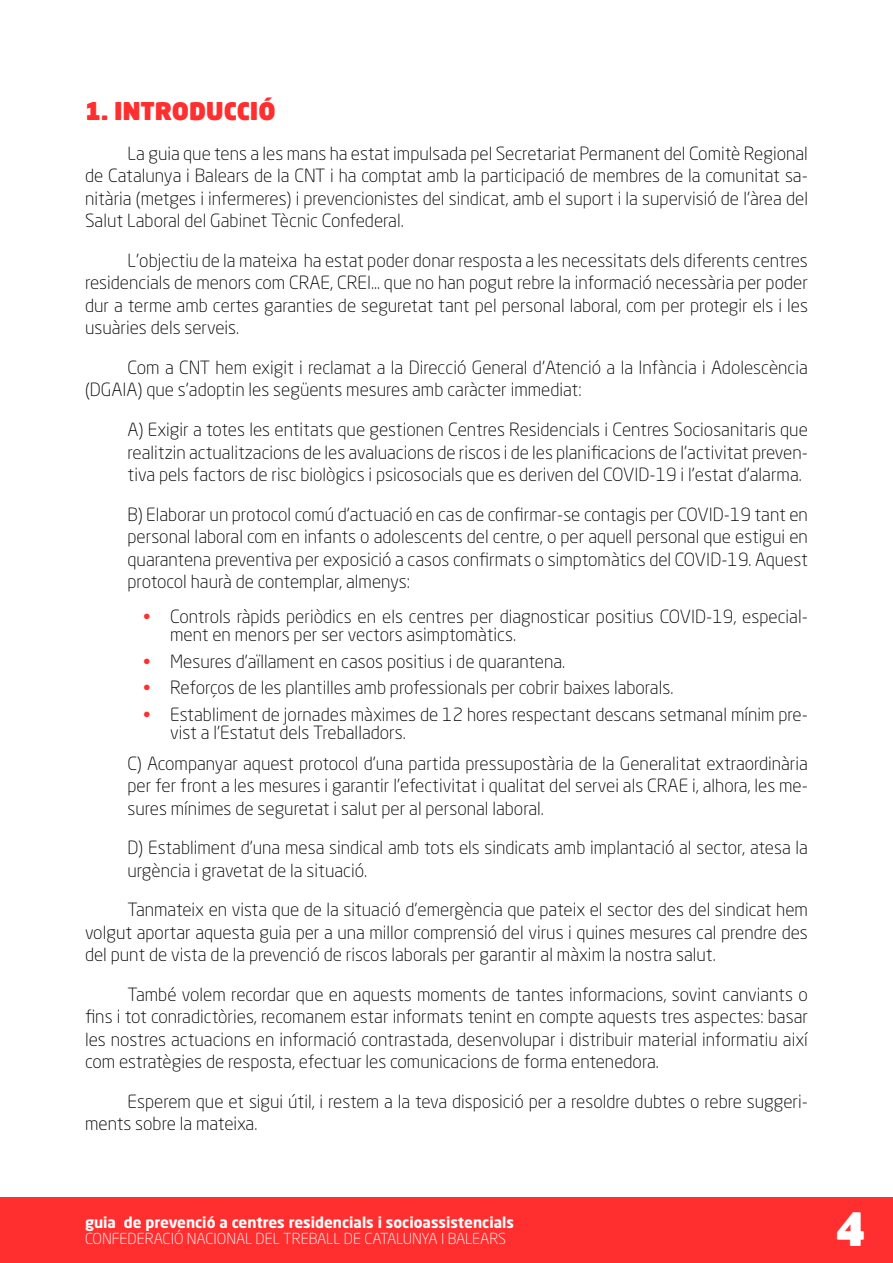
<style>
.page{position:relative;width:893px;height:1263px;background:#fff}
.page>*{position:absolute;margin:0;border:0;box-sizing:border-box;transform-origin:0 0}
.t1{font:900 45px "Neo Sans Pro";color:#fff}
.t2{font:900 24px "Neo Sans Pro";color:#ff2f30}
.t3{font:300 18px/22.5px "Neo Sans Std";color:#000;text-align:justify}
.t4{font:700 15px "Neo Sans Std";color:#fff}
.t5{font:300 15px "Neo Sans Std";color:#fff}
.s1{color:#ff2f30}
</style>
<div class="page">
<div style="left:0;top:1197px;width:893px;height:66px;background:#ff2f30"></div>
<h2 class="t2" style="left:85px;top:96px;width:192px">1. INTRODUCCIÓ</h2>
<p class="t3" style="left:85px;top:142px;width:724px;text-indent:43px">La guia que tens a les mans ha estat impulsada pel Secretariat Permanent del Comitè Regional de Catalunya i Balears de la CNT i ha comptat amb la participació de membres de la comunitat sa&shy;nitària (metges i infermeres) i prevencionistes del sindicat, amb el suport i la supervisió de l’àrea del Salut Laboral del Gabinet Tècnic Confederal.</p>
<p class="t3" style="left:85px;top:249px;width:724px;text-indent:43px">L’objectiu de la mateixa ha estat poder donar resposta a les necessitats dels diferents centres residencials de menors com CRAE, CREI... que no han pogut rebre la informació necessària per poder dur a terme amb certes garanties de seguretat tant pel personal laboral, com per protegir els i les usuàries dels serveis.</p>
<p class="t3" style="left:85px;top:356px;width:724px;text-indent:43px">Com a CNT hem exigit i reclamat a la Direcció General d’Atenció a la Infància i Adolescència (DGAIA) que s’adoptin les següents mesures amb caràcter immediat:</p>
<p class="t3" style="left:128px;top:418px;width:682px">A) Exigir a totes les entitats que gestionen Centres Residencials i Centres Sociosanitaris que realitzin actualitzacions de les avaluacions de riscos i de les planificacions de l’activitat preven&shy;tiva pels factors de risc biològics i psicosocials que es deriven del COVID-19 i l’estat d’alarma.</p>
<p class="t3" style="left:128px;top:503px;width:682px">B) Elaborar un protocol comú d’actuació en cas de confirmar-se contagis per COVID-19 tant en personal laboral com en infants o adolescents del centre, o per aquell personal que estigui en quarantena preventiva per exposició a casos confirmats o simptomàtics del COVID-19. Aquest protocol haurà de contemplar, almenys:</p>
<p class="t3" style="left:170px;top:607px;width:639px;line-height:18px;text-indent:-27px"><span class="s1">•</span> Controls ràpids periòdics en els centres per diagnosticar positius COVID-19, especial&shy;ment en menors per ser vectors asimptomàtics.</p>
<p class="t3" style="left:143px;top:650px;width:424px"><span class="s1">•</span> Mesures d’aïllament en casos positius i de quarantena.</p>
<p class="t3" style="left:143px;top:676px;width:532px"><span class="s1">•</span> Reforços de les plantilles amb professionals per cobrir baixes laborals.</p>
<p class="t3" style="left:170px;top:705px;width:639px;line-height:18px;text-indent:-27px"><span class="s1">•</span> Establiment de jornades màximes de 12 hores respectant descans setmanal mínim pre&shy;vist a l’Estatut dels Treballadors.</p>
<p class="t3" style="left:128px;top:751px;width:682px">C) Acompanyar aquest protocol d’una partida pressupostària de la Generalitat extraordinària per fer front a les mesures i garantir l’efectivitat i qualitat del servei als CRAE i, alhora, les me&shy;sures mínimes de seguretat i salut per al personal laboral.</p>
<p class="t3" style="left:128px;top:836px;width:682px">D) Establiment d’una mesa sindical amb tots els sindicats amb implantació al sector, atesa la urgència i gravetat de la situació.</p>
<p class="t3" style="left:85px;top:898px;width:724px;text-indent:43px">Tanmateix en vista que de la situació d’emergència que pateix el sector des del sindicat hem volgut aportar aquesta guia per a una millor comprensió del virus i quines mesures cal prendre des del punt de vista de la prevenció de riscos laborals per garantir al màxim la nostra salut.</p>
<p class="t3" style="left:85px;top:983px;width:724px;text-indent:43px">També volem recordar que en aquests moments de tantes informacions, sovint canviants o fins i tot conradictòries, recomanem estar informats tenint en compte aquests tres aspectes: basar les nostres actuacions en informació contrastada, desenvolupar i distribuir material informatiu així com estratègies de resposta, efectuar les comunicacions de forma entenedora.</p>
<p class="t3" style="left:85px;top:1090px;width:724px;text-indent:43px">Esperem que et sigui útil, i restem a la teva disposició per a resoldre dubtes o rebre suggeri&shy;ments sobre la mateixa.</p>
<p class="t4" style="left:85px;top:1212px;width:430px">guia de prevenció a centres residencials i socioassistencials</p>
<p class="t5" style="left:85px;top:1230px;width:423px">CONFEDERACIÓ NACIONAL DEL TREBALL DE CATALUNYA I BALEARS</p>
<h1 class="t1" style="left:835px;top:1200px;width:32px">4</h1>
</div>
